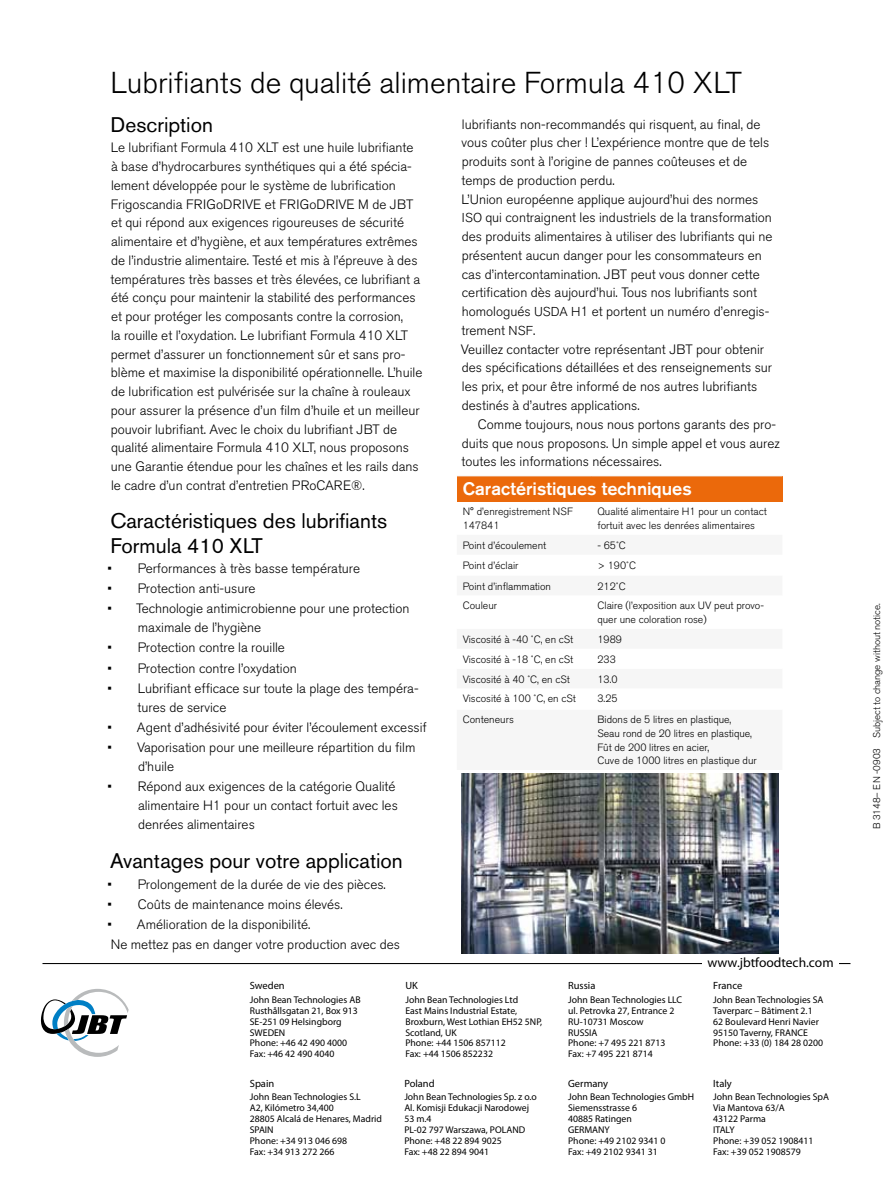
<style>
.page{position:relative;width:893px;height:1191px;background:#fff}
.page>*{position:absolute;margin:0;border:0;box-sizing:border-box;transform-origin:0 0}
.t1{font:300 30px "Akzidenz Grotesk BQ";color:#000}
.t2{font:21px/24.6px "Akzidenz Grotesk BQ";color:#000}
.t3{font:500 18px "Akzidenz Grotesk BQ";color:#fff}
.t4{font:300 13.5px/18.8px "Akzidenz Grotesk BQ";color:#000}
.t5{font:13.5px "Myriad Pro";color:#000}
.t6{font:300 10.5px/13.5px "Akzidenz Grotesk BQ";color:#000}
.t7{font:10.5px "Myriad Pro";color:#000}
.t8{font:9.75px/10.8px "Myriad Pro";color:#000}
.t9{font:300 9.75px "Akzidenz Grotesk BQ";color:#000}
.s1{font-size:12.9px}
</style>
<div class="page">
<svg style="left:40px;top:988px;width:89px;height:69px"></svg>
<hr style="left:42px;top:963px;width:809px;height:2px;background:#ebebeb">
<hr style="left:43px;top:963px;width:807px;height:1px;background:#000">
<div style="left:702px;top:952px;width:137px;height:24px;background:#fff"></div>
<div style="left:457px;top:476px;width:325px;height:25px;background:#eb690b"></div>
<hr style="left:457px;top:475px;width:134px;height:1px;background:#f6f6f6">
<hr style="left:591px;top:475px;width:191px;height:1px;background:#f6f6f6">
<img style="left:461px;top:773px;width:318px;height:180px">
<h1 class="t1" style="left:111px;top:66px;width:633px">Lubrifiants de qualité alimentaire Formula 410 XLT</h1>
<h2 class="t2" style="left:111px;top:112px;width:104px">Description</h2>
<p class="t4" style="left:111px;top:138px;width:313px">Le lubrifiant Formula 410 XLT est une huile lubrifiante à base d’hydrocarbures synthétiques qui a été spécia&shy;lement développée pour le système de lubrification Frigoscandia FRIGoDRIVE et FRIGoDRIVE M de JBT et qui répond aux exigences rigoureuses de sécurité alimentaire et d’hygiène, et aux températures extrêmes de l’industrie alimentaire. Testé et mis à l’épreuve à des températures très basses et très élevées, ce lubrifiant a été conçu pour maintenir la stabilité des performances et pour protéger les composants contre la corrosion,<br>la rouille et l’oxydation. Le lubrifiant Formula 410 XLT permet d’assurer un fonctionnement sûr et sans pro&shy;blème et maximise la disponibilité opérationnelle. L’huile de lubrification est pulvérisée sur la chaîne à rouleaux pour assurer la présence d’un film d’huile et un meilleur pouvoir lubrifiant. Avec le choix du lubrifiant JBT de qualité alimentaire Formula 410 XLT, nous proposons une Garantie étendue pour les chaînes et les rails dans le cadre d’un contrat d’entretien PRoCARE®.</p>
<h2 class="t2" style="left:110px;top:508px;width:278px">Caractéristiques des lubrifiants<br>Formula 410 XLT</h2>
<p class="t4" style="left:108px;top:559px;width:254px">• Performances à très basse température</p>
<p class="t4" style="left:108px;top:579px;width:150px">• Protection anti-usure</p>
<p class="t4" style="left:138px;top:599px;width:273px;text-indent:-30px">• Technologie antimicrobienne pour une protection maximale de l’hygiène</p>
<p class="t4" style="left:108px;top:638px;width:179px">• Protection contre la rouille</p>
<p class="t4" style="left:108px;top:659px;width:191px">• Protection contre l’oxydation</p>
<p class="t4" style="left:138px;top:679px;width:282px;text-indent:-30px">• Lubrifiant efficace sur toute la plage des tempéra&shy;tures de service</p>
<p class="t4" style="left:108px;top:718px;width:321px">• Agent d’adhésivité pour éviter l’écoulement excessif</p>
<p class="t4" style="left:138px;top:738px;width:279px;text-indent:-30px">• Vaporisation pour une meilleure répartition du film d’huile</p>
<p class="t4" style="left:138px;top:777px;width:261px;text-indent:-30px">• Répond aux exigences de la catégorie Qualité alimentaire H1 pour un contact fortuit avec les denrées alimentaires</p>
<h2 class="t2" style="left:110px;top:848px;width:294px">Avantages pour votre application</h2>
<p class="t4" style="left:108px;top:874px;width:280px">• Prolongement de la durée de vie des pièces.</p>
<p class="t4" style="left:108px;top:895px;width:237px">• Coûts de maintenance moins élevés.</p>
<p class="t4" style="left:108px;top:914px;width:294px;line-height:20.2px">• Amélioration de la disponibilité.<br>Ne mettez pas en danger votre production avec des</p>
<p class="t4" style="left:461px;top:115px;width:313px">lubrifiants non-recommandés qui risquent, au final, de vous coûter plus cher ! L’expérience montre que de tels produits sont à l’origine de pannes coûteuses et de temps de production perdu.<br>L’Union européenne applique aujourd’hui des normes <span class="s1">ISO</span> qui contraignent les industriels de la transformation des produits alimentaires à utiliser des lubrifiants qui ne présentent aucun danger pour les consommateurs en cas d’intercontamination. JBT peut vous donner cette certification dès aujourd’hui. Tous nos lubrifiants sont homologués <span class="s1">USDA H</span>1 et portent un numéro d’enregis&shy;trement <span class="s1">NSF</span>.<br>Veuillez contacter votre représentant JBT pour obtenir des spécifications détaillées et des renseignements sur les prix, et pour être informé de nos autres lubrifiants destinés à d’autres applications.</p>
<p class="t4" style="left:461px;top:415px;width:320px;text-indent:16px">Comme toujours, nous nous portons garants des pro&shy;duits que nous proposons. Un simple appel et vous aurez toutes les informations nécessaires.</p>
<h3 class="t3" style="left:463px;top:478px;width:230px">Caractéristiques techniques</h3>
<p class="t6" style="left:463px;top:505px;width:112px">N° d’enregistrement NSF<br>147841</p>
<p class="t6" style="left:597px;top:505px;width:171px">Qualité alimentaire H1 pour un contact fortuit avec les denrées alimentaires</p>
<p class="t6" style="left:463px;top:538px;width:85px">Point d’écoulement</p>
<p class="t6" style="left:597px;top:538px;width:30px">- 65˚C</p>
<p class="t6" style="left:463px;top:558px;width:57px">Point d’éclair</p>
<p class="t6" style="left:597px;top:558px;width:40px">&gt; 190˚C</p>
<p class="t6" style="left:463px;top:579px;width:90px">Point d’inflammation</p>
<p class="t6" style="left:597px;top:579px;width:30px">212˚C</p>
<p class="t6" style="left:463px;top:599px;width:36px">Couleur</p>
<p class="t6" style="left:597px;top:599px;width:168px">Claire (l’exposition aux UV peut provo&shy;quer une coloration rose)</p>
<p class="t6" style="left:463px;top:632px;width:112px">Viscosité à -40 ˚C, en cSt</p>
<p class="t6" style="left:597px;top:632px;width:26px">1989</p>
<p class="t6" style="left:463px;top:652px;width:112px">Viscosité à -18 ˚C, en cSt</p>
<p class="t6" style="left:597px;top:652px;width:20px">233</p>
<p class="t6" style="left:463px;top:672px;width:108px">Viscosité à 40 ˚C, en cSt</p>
<p class="t6" style="left:597px;top:672px;width:22px">13.0</p>
<p class="t6" style="left:463px;top:692px;width:115px">Viscosité à 100 ˚C, en cSt</p>
<p class="t6" style="left:597px;top:692px;width:22px">3.25</p>
<p class="t6" style="left:463px;top:713px;width:52px">Conteneurs</p>
<p class="t6" style="left:597px;top:713px;width:161px">Bidons de 5 litres en plastique,<br>Seau rond de 20 litres en plastique,<br>Fût de 200 litres en acier,<br>Cuve de 1000 litres en plastique dur</p>
<p class="t7" style="left:250px;top:979px;width:36px">Sweden</p>
<p class="t8" style="left:250px;top:994px;width:112px">John Bean Technologies AB<br>Rusthållsgatan 21, Box 913<br>SE-251 09 Helsingborg<br>SWEDEN<br>Phone: +46 42 490 4000<br>Fax: +46 42 490 4040</p>
<p class="t7" style="left:250px;top:1076px;width:26px">Spain</p>
<p class="t8" style="left:250px;top:1091px;width:134px">John Bean Technologies S.L<br>A2, Kilómetro 34,400<br>28805 Alcalá de Henares, Madrid<br>SPAIN<br>Phone: +34 913 046 698<br>Fax: +34 913 272 266</p>
<p class="t7" style="left:405px;top:979px;width:14px">UK</p>
<p class="t8" style="left:405px;top:994px;width:138px">John Bean Technologies Ltd<br>East Mains Industrial Estate,<br>Broxburn, West Lothian EH52 5NP,<br>Scotland, UK<br>Phone: +44 1506 857112<br>Fax: +44 1506 852232</p>
<p class="t7" style="left:404px;top:1076px;width:32px">Poland</p>
<p class="t8" style="left:404px;top:1091px;width:134px">John Bean Technologies Sp. z o.o<br>Al. Komisji Edukacji Narodowej<br>53 m.4<br>PL-02 797 Warszawa, POLAND<br>Phone: +48 22 894 9025<br>Fax: +48 22 894 9041</p>
<p class="t7" style="left:568px;top:979px;width:29px">Russia</p>
<p class="t8" style="left:568px;top:994px;width:116px">John Bean Technologies LLC ul. Petrovka 27, Entrance 2<br>RU-10731 Moscow<br>RUSSIA<br>Phone: +7 495 221 8713<br>Fax: +7 495 221 8714</p>
<p class="t7" style="left:568px;top:1076px;width:42px">Germany</p>
<p class="t8" style="left:568px;top:1091px;width:127px">John Bean Technologies GmbH<br>Siemensstrasse 6<br>40885 Ratingen<br>GERMANY<br>Phone: +49 2102 9341 0<br>Fax: +49 2102 9341 31</p>
<p class="t5" style="left:707px;top:954px;width:128px">www.jbtfoodtech.com</p>
<p class="t7" style="left:713px;top:979px;width:31px">France</p>
<p class="t8" style="left:713px;top:994px;width:112px">John Bean Technologies SA<br>Taverparc – Bâtiment 2.1<br>62 Boulevard Henri Navier<br>95150 Taverny, FRANCE<br>Phone: +33 (0) 184 28 0200</p>
<p class="t7" style="left:713px;top:1076px;width:20px">Italy</p>
<p class="t8" style="left:713px;top:1091px;width:117px">John Bean Technologies SpA<br>Via Mantova 63/A<br>43122 Parma<br>ITALY<br>Phone: +39 052 1908411<br>Fax: +39 052 1908579</p>
<p class="t9" style="left:871px;top:829px;width:227px;rotate:-90deg">B 3148– EN -0903 Subject to change without notice.</p>
</div>
